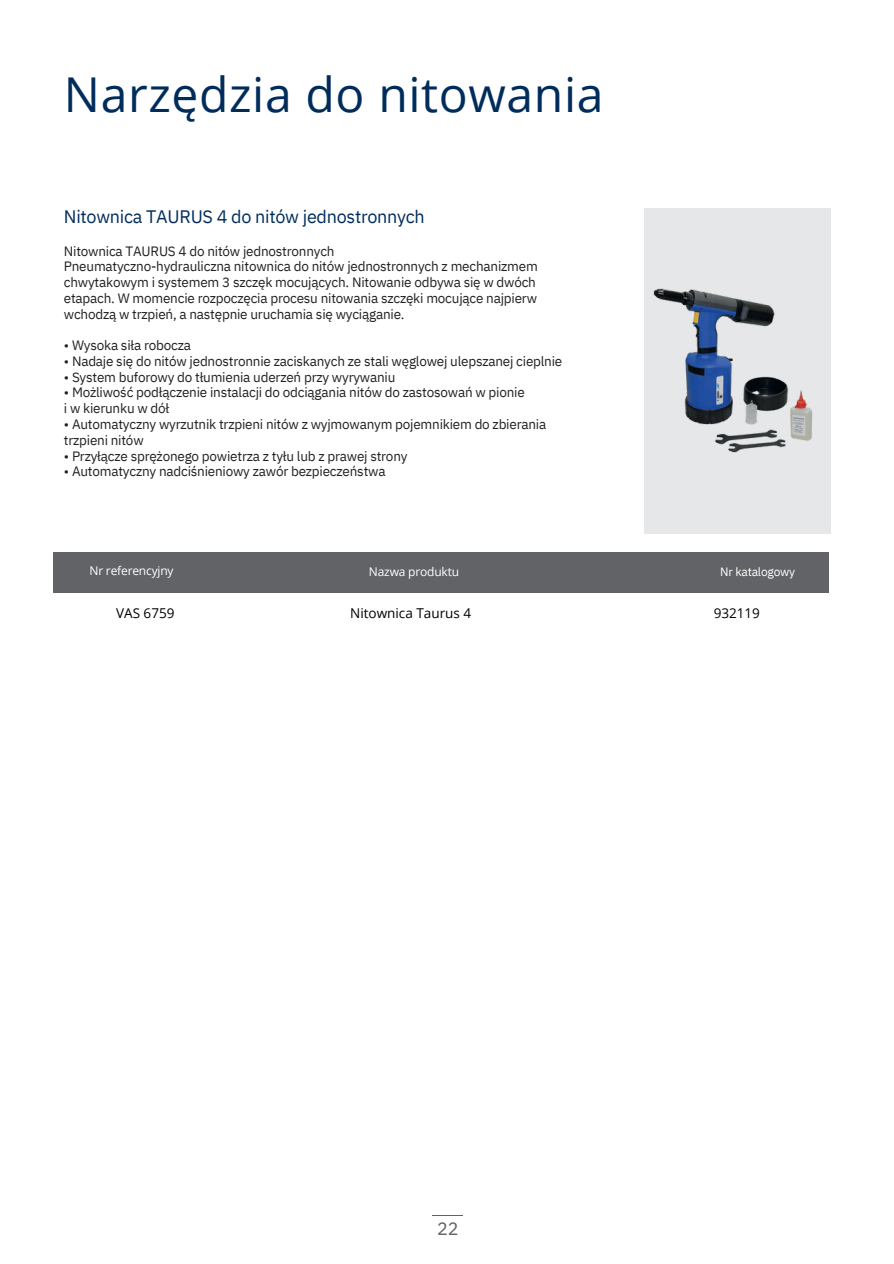
<style>
.page{position:relative;width:894px;height:1264px;background:#fff}
.page>*{position:absolute;margin:0;border:0;box-sizing:border-box;transform-origin:0 0}
.t1{font:48px "Open Sans";letter-spacing:.015em;color:#002c5c}
.t2{font:18px "IBM Plex Sans";letter-spacing:-.015em;color:#002c5c}
.t3{font:18px "IBM Plex Sans";color:#626366}
.t4{font:13.5px/15.8px "IBM Plex Sans";letter-spacing:-.015em;color:#231f20}
.t5{font:13.5px "Open Sans";color:#000}
.t6{font:12px "Open Sans";letter-spacing:-.015em;color:#fff}
.t7{font:12px "IBM Plex Sans";letter-spacing:-.015em;color:#fff}
</style>
<div class="page">
<hr style="left:432px;top:1215px;width:30px;height:1px;background:#626366">
<div style="left:644px;top:208px;width:186px;height:325px;background:#e6e7e8"></div>
<img style="left:653px;top:288px;width:160px;height:165px">
<div style="left:53px;top:552px;width:775px;height:40px;background:#626366"></div>
<h1 class="t1" style="left:64px;top:61px;width:541px">Narzędzia do nitowania</h1>
<h2 class="t2" style="left:64px;top:205px;width:362px">Nitownica TAURUS 4 do nitów jednostronnych</h2>
<p class="t4" style="left:64px;top:242px;width:475px">Nitownica TAURUS 4 do nitów jednostronnych<br>Pneumatyczno-hydrauliczna nitownica do nitów jednostronnych z mechanizmem chwytakowym i systemem 3 szczęk mocujących. Nitowanie odbywa się w dwóch etapach. W momencie rozpoczęcia procesu nitowania szczęki mocujące najpierw wchodzą w trzpień, a następnie uruchamia się wyciąganie.</p>
<p class="t4" style="left:64px;top:337px;width:128px">• Wysoka siła robocza</p>
<p class="t4" style="left:64px;top:353px;width:500px">• Nadaje się do nitów jednostronnie zaciskanych ze stali węglowej ulepszanej cieplnie</p>
<p class="t4" style="left:64px;top:369px;width:333px">• System buforowy do tłumienia uderzeń przy wyrywaniu</p>
<p class="t4" style="left:64px;top:384px;width:462px">• Możliwość podłączenie instalacji do odciągania nitów do zastosowań w pionie i w kierunku w dół</p>
<p class="t4" style="left:64px;top:416px;width:484px">• Automatyczny wyrzutnik trzpieni nitów z wyjmowanym pojemnikiem do zbierania trzpieni nitów</p>
<p class="t4" style="left:64px;top:447px;width:345px">• Przyłącze sprężonego powietrza z tyłu lub z prawej strony</p>
<p class="t4" style="left:64px;top:463px;width:323px">• Automatyczny nadciśnieniowy zawór bezpieczeństwa</p>
<p class="t6" style="left:98px;top:561px;width:77px">r referencyjny</p>
<p class="t6" style="left:369px;top:563px;width:92px">Nazwa produktu</p>
<p class="t7" style="left:720px;top:563px;width:77px">Nr katalogowy</p>
<p class="t6" style="left:73px;top:566px;width:92px">NazNwa produktu</p>
<p class="t5" style="left:116px;top:603px;width:60px">VAS 6759</p>
<p class="t5" style="left:350px;top:603px;width:122px">Nitownica Taurus 4</p>
<p class="t5" style="left:713px;top:603px;width:48px">932119</p>
<h2 class="t3" style="left:437px;top:1215px;width:23px">22</h2>
</div>
